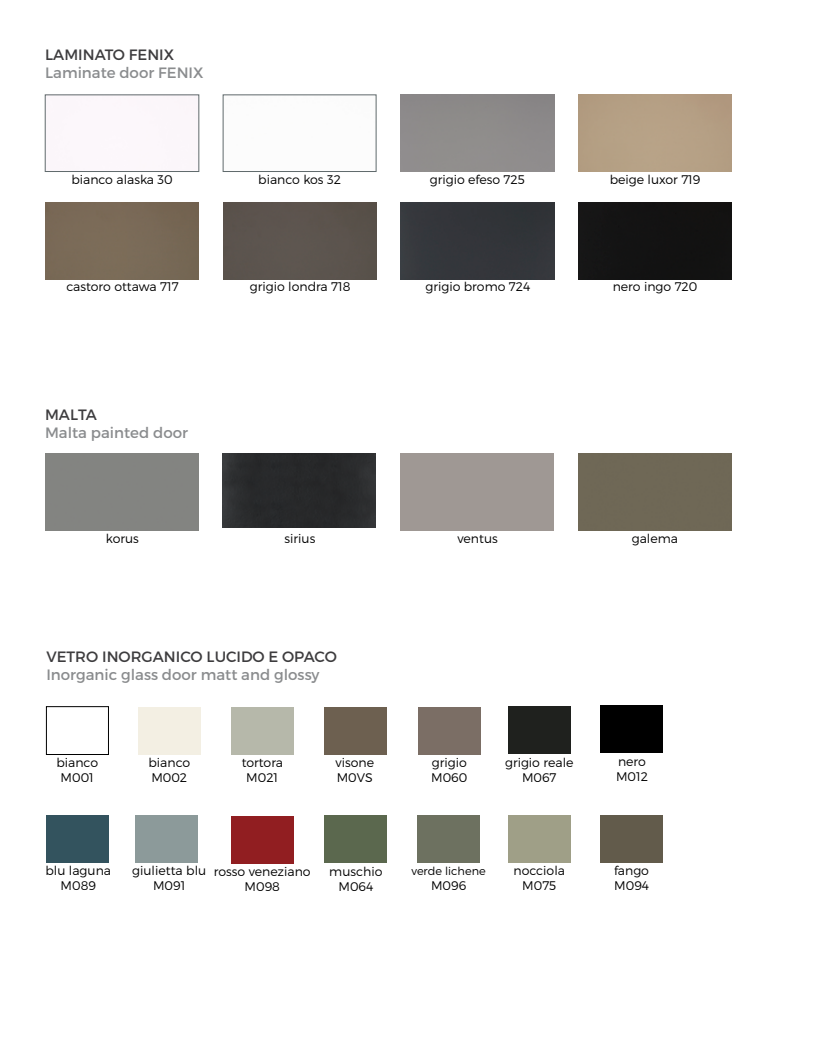
<style>
.page{position:relative;width:816px;height:1049px;background:#fff}
.page>*{position:absolute;margin:0;border:0;box-sizing:border-box;transform-origin:0 0}
.t1{font:15px "Montserrat";color:#8a8c8e}
.t2{font:15px "Montserrat";color:#3d3c3e}
.t3{font:300 12.5px/15px "Montserrat";color:#000;text-align:center}
.t4{font:300 11.25px "Montserrat";color:#000}
</style>
<div class="page">
<div style="left:400px;top:203px;width:154px;height:76px;background:#33353a"></div>
<div style="left:223px;top:203px;width:153px;height:76px;background:#5c544e"></div>
<div style="left:45px;top:95px;width:154px;height:77px;border:1px solid #606a6c"></div>
<div style="left:45px;top:203px;width:154px;height:76px;background:#796a57"></div>
<div style="left:223px;top:95px;width:153px;height:77px;border:1px solid #606a6c"></div>
<div style="left:578px;top:203px;width:153px;height:76px;background:#131213"></div>
<img style="left:223px;top:454px;width:153px;height:74px">
<div style="left:578px;top:454px;width:153px;height:76px;background:#6f6856"></div>
<div style="left:46px;top:706px;width:63px;height:48px;border:1px solid #000"></div>
<div style="left:138px;top:706px;width:62px;height:48px;background:#f3efe3"></div>
<div style="left:231px;top:706px;width:62px;height:48px;background:#b6b8aa"></div>
<div style="left:418px;top:706px;width:62px;height:48px;background:#7b6e65"></div>
<div style="left:508px;top:706px;width:62px;height:47px;background:#1f211e"></div>
<div style="left:324px;top:706px;width:62px;height:48px;background:#6d6050"></div>
<div style="left:231px;top:816px;width:62px;height:48px;background:#911e21"></div>
<div style="left:47px;top:815px;width:62px;height:48px;background:#33535e"></div>
<div style="left:136px;top:815px;width:62px;height:48px;background:#8c9a9a"></div>
<div style="left:324px;top:815px;width:62px;height:48px;background:#5b684e"></div>
<div style="left:417px;top:814px;width:62px;height:48px;background:#6d7160"></div>
<div style="left:600px;top:705px;width:62px;height:48px;background:#000"></div>
<div style="left:600px;top:814px;width:62px;height:48px;background:#625b4b"></div>
<div style="left:508px;top:814px;width:62px;height:48px;background:#9f9f87"></div>
<p class="t2" style="left:45px;top:45px;width:130px">LAMINATO FENIX</p>
<p class="t1" style="left:45px;top:63px;width:160px">Laminate door FENIX</p>
<p class="t3" style="left:71px;top:171px;width:103px">bianco alaska 30</p>
<p class="t3" style="left:258px;top:171px;width:84px">bianco kos 32</p>
<p class="t3" style="left:429px;top:171px;width:97px">grigio efeso 725</p>
<p class="t3" style="left:609px;top:171px;width:92px">beige luxor 719</p>
<p class="t3" style="left:66px;top:279px;width:113px">castoro ottawa 717</p>
<p class="t3" style="left:250px;top:279px;width:102px">grigio londra 718</p>
<p class="t3" style="left:425px;top:279px;width:106px">grigio bromo 724</p>
<p class="t3" style="left:612px;top:279px;width:86px">nero ingo 720</p>
<p class="t2" style="left:45px;top:405px;width:53px">MALTA</p>
<p class="t1" style="left:45px;top:423px;width:144px">Malta painted door</p>
<p class="t3" style="left:106px;top:530px;width:35px">korus</p>
<p class="t3" style="left:284px;top:530px;width:32px">sirius</p>
<p class="t3" style="left:457px;top:530px;width:42px">ventus</p>
<p class="t3" style="left:631px;top:530px;width:48px">galema</p>
<p class="t2" style="left:46px;top:648px;width:292px">VETRO INORGANICO LUCIDO E OPACO</p>
<p class="t1" style="left:46px;top:666px;width:275px">Inorganic glass door matt and glossy</p>
<p class="t3" style="left:335px;top:754px;width:40px;text-align:left">visone<br>M0VS</p>
<p class="t3" style="left:56px;top:754px;width:43px">bianco<br>M001</p>
<p class="t3" style="left:148px;top:754px;width:43px;text-align:left">bianco<br>M002</p>
<p class="t3" style="left:241px;top:754px;width:43px">tortora<br>M021</p>
<p class="t3" style="left:431px;top:755px;width:38px;text-align:left">grigio<br>M060</p>
<p class="t3" style="left:505px;top:754px;width:70px">grigio reale<br>M067</p>
<p class="t3" style="left:616px;top:753px;width:33px;text-align:left">nero<br>M012</p>
<p class="t3" style="left:45px;top:863px;width:67px">blu laguna<br>M089</p>
<p class="t3" style="left:214px;top:863px;width:98px">rosso veneziano<br>M098</p>
<p class="t3" style="left:132px;top:863px;width:75px">giulietta blu<br>M091</p>
<p class="t3" style="left:329px;top:863px;width:55px">muschio<br>M064</p>
<p class="t4" style="left:411px;top:864px;width:76px">verde lichene</p>
<p class="t3" style="left:431px;top:878px;width:37px">M096</p>
<p class="t3" style="left:513px;top:863px;width:53px">nocciola<br>M075</p>
<p class="t3" style="left:614px;top:863px;width:36px;text-align:left">fango<br>M094</p>
</div>
